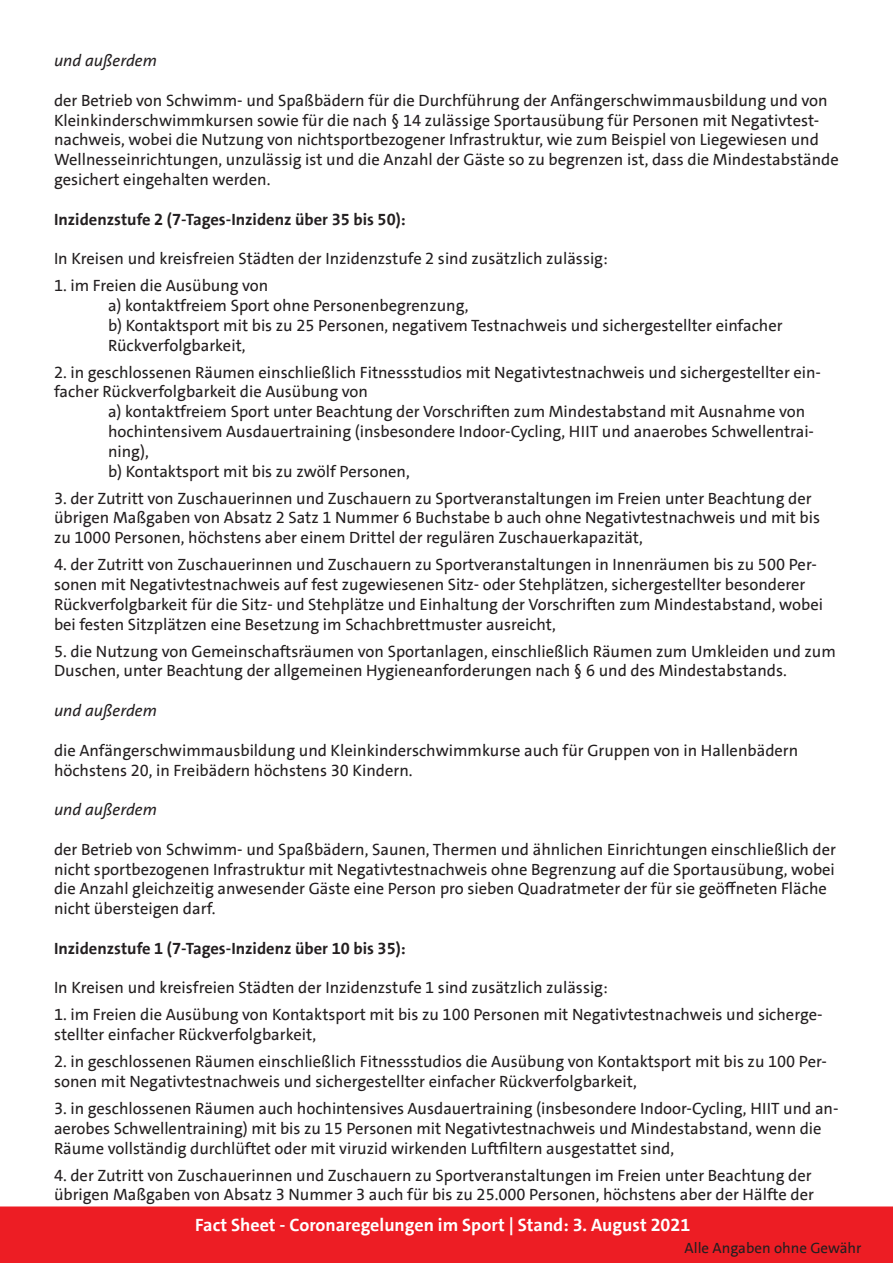
<style>
.page{position:relative;width:893px;height:1263px;background:#fff}
.page>*{position:absolute;margin:0;border:0;box-sizing:border-box;transform-origin:0 0}
.t1{font:700 18px "SPD The Sans";color:#fff}
.t2{font:16.5px/19.8px "SPD The Sans";color:#231f20}
.t3{font:700 16.5px "SPD The Sans";color:#231f20}
.t4{font:italic 16.5px "SPD The Sans";color:#231f20}
.t5{font:15px "SPD The Sans";color:#231f20}
</style>
<div class="page">
<div style="left:0;top:1206px;width:893px;height:57px;background:#ed1d24"></div>
<p class="t4" style="left:54px;top:50px;width:104px">und außerdem</p>
<p class="t2" style="left:54px;top:90px;width:786px">der Betrieb von Schwimm- und Spaßbädern für die Durchführung der Anfängerschwimmausbildung und von Kleinkinderschwimmkursen sowie für die nach § 14 zulässige Sportausübung für Personen mit Negativtest&shy;nachweis, wobei die Nutzung von nichtsportbezogener Infrastruktur, wie zum Beispiel von Liegewiesen und Wellnesseinrichtungen, unzulässig ist und die Anzahl der Gäste so zu begrenzen ist, dass die Mindestabstände gesichert eingehalten werden.</p>
<p class="t3" style="left:54px;top:208px;width:353px">Inzidenzstufe 2 (7-Tages-Inzidenz über 35 bis 50):</p>
<p class="t2" style="left:54px;top:249px;width:555px">In Kreisen und kreisfreien Städten der Inzidenzstufe 2 sind zusätzlich zulässig:</p>
<p class="t2" style="left:54px;top:276px;width:216px">1. im Freien die Ausübung von</p>
<p class="t2" style="left:108px;top:296px;width:362px">a) kontaktfreiem Sport ohne Personenbegrenzung,</p>
<p class="t2" style="left:108px;top:315px;width:676px">b) Kontaktsport mit bis zu 25 Personen, negativem Testnachweis und sichergestellter einfacher<br>Rückverfolgbarkeit,</p>
<p class="t2" style="left:54px;top:362px;width:769px">2. in geschlossenen Räumen einschließlich Fitnessstudios mit Negativtestnachweis und sichergestellter ein&shy;facher Rückverfolgbarkeit die Ausübung von</p>
<p class="t2" style="left:108px;top:402px;width:699px">a) kontaktfreiem Sport unter Beachtung der Vorschriften zum Mindestabstand mit Ausnahme von</p>
<p class="t2" style="left:108px;top:422px;width:707px">hochintensivem Ausdauertraining (insbesondere Indoor-Cycling, HIIT und anaerobes Schwellentrai&shy;ning),</p>
<p class="t2" style="left:108px;top:461px;width:303px">b) Kontaktsport mit bis zu zwölf Personen,</p>
<p class="t2" style="left:54px;top:488px;width:767px">3. der Zutritt von Zuschauerinnen und Zuschauern zu Sportveranstaltungen im Freien unter Beachtung der übrigen Maßgaben von Absatz 2 Satz 1 Nummer 6 Buchstabe b auch ohne Negativtestnachweis und mit bis zu 1000 Personen, höchstens aber einem Drittel der regulären Zuschauerkapazität,</p>
<p class="t2" style="left:54px;top:555px;width:770px">4. der Zutritt von Zuschauerinnen und Zuschauern zu Sportveranstaltungen in Innenräumen bis zu 500 Per&shy;sonen mit Negativtestnachweis auf fest zugewiesenen Sitz- oder Stehplätzen, sichergestellter besonderer Rückverfolgbarkeit für die Sitz- und Stehplätze und Einhaltung der Vorschriften zum Mindestabstand, wobei bei festen Sitzplätzen eine Besetzung im Schachbrettmuster ausreicht,</p>
<p class="t2" style="left:54px;top:641px;width:783px">5. die Nutzung von Gemeinschaftsräumen von Sportanlagen, einschließlich Räumen zum Umkleiden und zum<br>Duschen, unter Beachtung der allgemeinen Hygieneanforderungen nach § 6 und des Mindestabstands.</p>
<p class="t4" style="left:54px;top:700px;width:104px">und außerdem</p>
<p class="t2" style="left:54px;top:740px;width:746px">die Anfängerschwimmausbildung und Kleinkinderschwimmkurse auch für Gruppen von in Hallenbädern höchstens 20, in Freibädern höchstens 30 Kindern.</p>
<p class="t4" style="left:54px;top:799px;width:104px">und außerdem</p>
<p class="t2" style="left:54px;top:839px;width:784px">der Betrieb von Schwimm- und Spaßbädern, Saunen, Thermen und ähnlichen Einrichtungen einschließlich der nicht sportbezogenen Infrastruktur mit Negativtestnachweis ohne Begrenzung auf die Sportausübung, wobei die Anzahl gleichzeitig anwesender Gäste eine Person pro sieben Quadratmeter der für sie geöffneten Fläche nicht übersteigen darf.</p>
<p class="t3" style="left:54px;top:937px;width:353px">Inzidenzstufe 1 (7-Tages-Inzidenz über 10 bis 35):</p>
<p class="t2" style="left:54px;top:978px;width:555px">In Kreisen und kreisfreien Städten der Inzidenzstufe 1 sind zusätzlich zulässig:</p>
<p class="t2" style="left:54px;top:1005px;width:770px">1. im Freien die Ausübung von Kontaktsport mit bis zu 100 Personen mit Negativtestnachweis und sicherge&shy;stellter einfacher Rückverfolgbarkeit,</p>
<p class="t2" style="left:54px;top:1052px;width:774px">2. in geschlossenen Räumen einschließlich Fitnessstudios die Ausübung von Kontaktsport mit bis zu 100 Per&shy;sonen mit Negativtestnachweis und sichergestellter einfacher Rückverfolgbarkeit,</p>
<p class="t2" style="left:54px;top:1098px;width:786px">3. in geschlossenen Räumen auch hochintensives Ausdauertraining (insbesondere Indoor-Cycling, HIIT und an&shy;aerobes Schwellentraining) mit bis zu 15 Personen mit Negativtestnachweis und Mindestabstand, wenn die<br>Räume vollständig durchlüftet oder mit viruzid wirkenden Luftfiltern ausgestattet sind,</p>
<p class="t2" style="left:54px;top:1165px;width:761px">4. der Zutritt von Zuschauerinnen und Zuschauern zu Sportveranstaltungen im Freien unter Beachtung der übrigen Maßgaben von Absatz 3 Nummer 3 auch für bis zu 25.000 Personen, höchstens aber der Hälfte der</p>
<p class="t1" style="left:195px;top:1213px;width:497px">Fact Sheet - Coronaregelungen im Sport | Stand: 3. August 2021</p>
<p class="t5" style="left:685px;top:1238px;width:178px">Alle Angaben ohne Gewähr</p>
</div>
